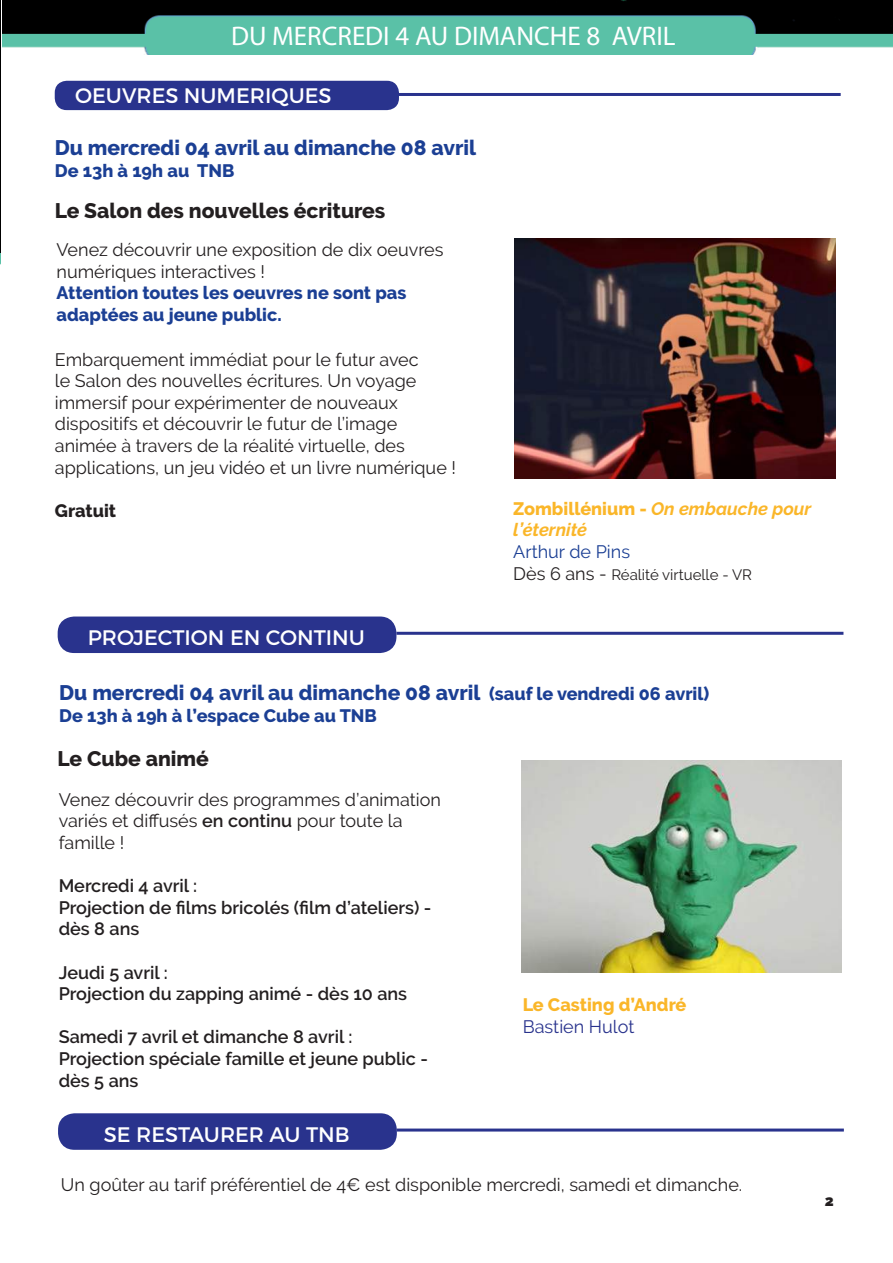
<style>
.page{position:relative;width:893px;height:1263px;background:#fff}
.page>*{position:absolute;margin:0;border:0;box-sizing:border-box;transform-origin:0 0}
.t1{font:27px "Myriad Pro";color:#fff}
.t2{font:800 21px "Raleway";color:#1b3f94}
.t3{font:21px "Montserrat";color:#fff}
.t4{font:800 21px "Raleway";color:#231f20}
.t5{font:18px/21.6px "Raleway";color:#231f20}
.t6{font:600 18px/21.6px "Raleway";color:#231f20}
.t7{font:800 18px/21.6px "Raleway";color:#1b3f94}
.t8{font:italic 700 18px/21.6px "Raleway";color:#fab629}
.t9{font:800 18px "Raleway";color:#fab629}
.t10{font:18px "Raleway";color:#1b3f94}
.t11{font:18px "Raleway";color:#29338d}
.t12{font:800 18px "Raleway";color:#231f20}
.t13{font:15px "Raleway";color:#231f20}
.t14{font:900 15px "Raleway";color:#231f20}
.s1{font-weight:800;font-style:normal}
.s2{font-size:18px}
.s3{font-weight:600}
</style>
<div class="page">
<img style="left:0;top:0;width:1px;height:265px">
<img style="left:2px;top:0;width:891px;height:54px">
<div style="left:55px;top:81px;width:344px;height:29px;background:#29338d;border-radius:12px"></div>
<hr style="left:378px;top:93px;width:463px;height:3px;background:#29338d">
<img style="left:514px;top:238px;width:322px;height:241px">
<img style="left:522px;top:760px;width:319px;height:212px">
<div style="left:58px;top:616px;width:338px;height:37px;background:#29338d;border-radius:16px"></div>
<hr style="left:396px;top:632px;width:447px;height:3px;background:#29338d">
<div style="left:58px;top:1113px;width:339px;height:37px;background:#29338d;border-radius:16px"></div>
<hr style="left:397px;top:1128px;width:447px;height:3px;background:#29338d">
<h1 class="t1" style="left:231px;top:19px;width:446px">DU MERCREDI 4 AU DIMANCHE 8 AVRIL</h1>
<p class="t3" style="left:75px;top:83px;width:258px">OEUVRES NUMERIQUES</p>
<p class="t2" style="left:55px;top:136px;width:423px">Du mercredi 04 avril au dimanche 08 avril</p>
<p class="t7" style="left:55px;top:160px;width:181px">De 13h à 19h au TNB</p>
<p class="t4" style="left:55px;top:198px;width:332px">Le Salon des nouvelles écritures</p>
<p class="t5" style="left:57px;top:239px;width:389px">Venez découvrir une exposition de dix oeuvres numériques interactives !</p>
<p class="t7" style="left:57px;top:282px;width:351px">Attention toutes les oeuvres ne sont pas adaptées au jeune public.</p>
<p class="t5" style="left:55px;top:348px;width:403px">Embarquement immédiat pour le futur avec<br>le Salon des nouvelles écritures. Un voyage immersif pour expérimenter de nouveaux dispositifs et découvrir le futur de l’image animée à travers de la réalité virtuelle, des applications, un jeu vidéo et un livre numérique !</p>
<p class="t12" style="left:55px;top:500px;width:63px">Gratuit</p>
<p class="t8" style="left:513px;top:498px;width:300px"><span class="s1">Zombillénium -</span> On embauche pour l’éternité</p>
<p class="t10" style="left:513px;top:541px;width:118px">Arthur de Pins</p>
<p class="t13" style="left:513px;top:565px;width:240px"><span class="s2">Dès 6 ans -</span> Réalité virtuelle - VR</p>
<p class="t3" style="left:88px;top:625px;width:279px">PROJECTION EN CONTINU</p>
<p class="t2" style="left:59px;top:681px;width:651px">Du mercredi 04 avril au dimanche 08 avril <span class="s2">(sauf le vendredi 06 avril)</span></p>
<p class="t7" style="left:59px;top:705px;width:319px">De 13h à 19h à l’espace Cube au TNB</p>
<p class="t4" style="left:58px;top:747px;width:153px">Le Cube animé</p>
<p class="t5" style="left:59px;top:788px;width:384px">Venez découvrir des programmes d’animation variés et diffusés <span class="s3">en continu</span> pour toute la famille !</p>
<p class="t6" style="left:59px;top:875px;width:374px">Mercredi 4 avril :<br>Projection de films bricolés (film d’ateliers) - dès 8 ans</p>
<p class="t6" style="left:59px;top:961px;width:350px">Jeudi 5 avril :<br>Projection du zapping animé - dès 10 ans</p>
<p class="t6" style="left:59px;top:1026px;width:371px">Samedi 7 avril et dimanche 8 avril :<br>Projection spéciale famille et jeune public - dès 5 ans</p>
<p class="t3" style="left:104px;top:1121px;width:247px">SE RESTAURER AU TNB</p>
<p class="t9" style="left:523px;top:995px;width:165px">Le Casting d’André</p>
<p class="t11" style="left:523px;top:1016px;width:113px">Bastien Hulot</p>
<p class="t5" style="left:61px;top:1174px;width:683px">Un goûter au tarif préférentiel de 4€ est disponible mercredi, samedi et dimanche.</p>
<p class="t14" style="left:825px;top:1192px;width:10px">2</p>
</div>
